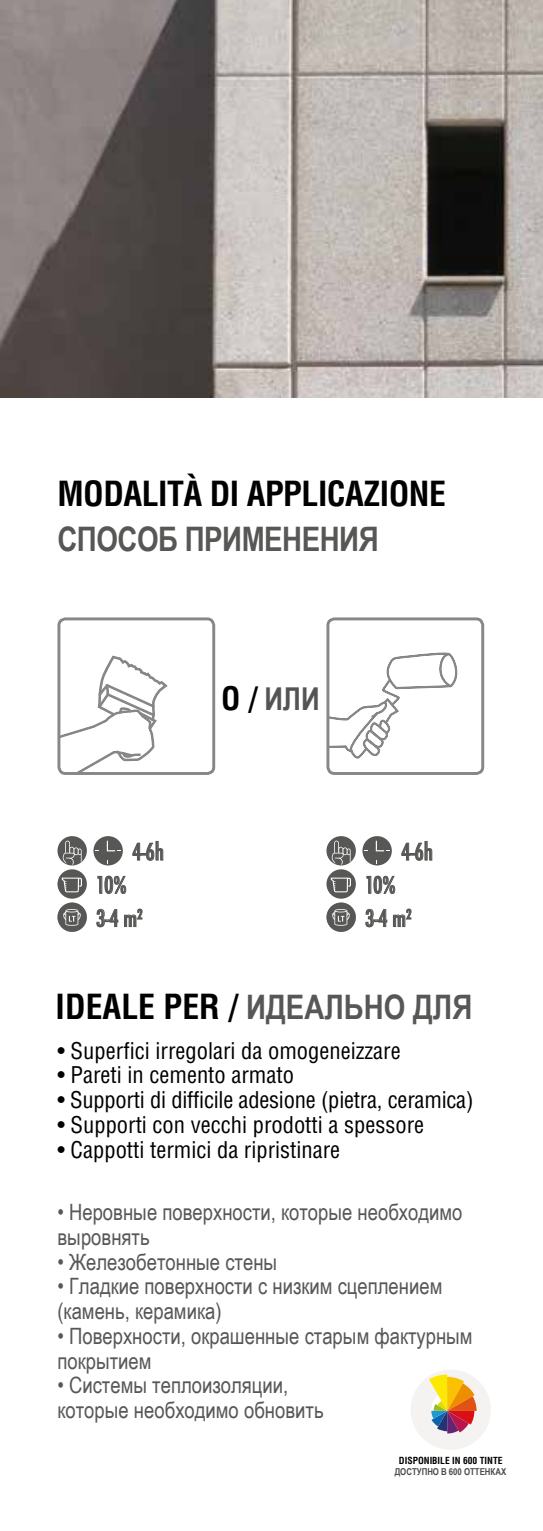
<style>
.page{position:relative;width:543px;height:1531px;background:#fff}
.page>*{position:absolute;margin:0;border:0;box-sizing:border-box;transform-origin:0 0}
.t1{font:700 33.75px "Arial Narrow";letter-spacing:-.015em;color:#575756}
.t2{font:700 condensed 33.75px "Helvetica";letter-spacing:-.015em;color:#000}
.t3{font:700 31.5px "Arial Narrow";color:#555454}
.t4{font:22.5px/24.8px "Arial Narrow";color:#575756}
.t5{font:condensed 22.5px "Helvetica";color:#000}
.t6{font:500 condensed 22.5px "Futura";letter-spacing:-.025em;color:#575756}
.t7{font:700 condensed 9.45px "Helvetica";color:#000}
.t8{font:700 9.45px "Arial Narrow";color:#4a4a49}
.s1{color:#fff}
.s2{font-family:"Helvetica";font-stretch:condensed;color:#000}
</style>
<div class="page">
<svg style="left:326px;top:617px;width:158px;height:158px"></svg>
<svg style="left:57px;top:617px;width:159px;height:158px"></svg>
<svg style="left:57px;top:836px;width:30px;height:29px"></svg>
<svg style="left:62px;top:841px;width:19px;height:23px"></svg>
<svg style="left:57px;top:869px;width:30px;height:30px"></svg>
<svg style="left:62px;top:877px;width:20px;height:15px"></svg>
<div style="left:57px;top:902px;width:30px;height:30px;background:#575756;border-radius:50%"></div>
<svg style="left:63px;top:909px;width:18px;height:17px"></svg>
<div style="left:93px;top:836px;width:30px;height:29px;background:#575756;border-radius:50%"></div>
<svg style="left:132px;top:841px;width:31px;height:19px"></svg>
<svg style="left:97px;top:909px;width:21px;height:18px"></svg>
<svg style="left:124px;top:909px;width:18px;height:18px"></svg>
<svg style="left:98px;top:876px;width:28px;height:18px"></svg>
<svg style="left:326px;top:836px;width:29px;height:29px"></svg>
<svg style="left:331px;top:841px;width:19px;height:23px"></svg>
<svg style="left:326px;top:869px;width:29px;height:30px"></svg>
<svg style="left:330px;top:877px;width:20px;height:15px"></svg>
<div style="left:326px;top:902px;width:29px;height:30px;background:#575756;border-radius:50%"></div>
<svg style="left:332px;top:909px;width:17px;height:17px"></svg>
<div style="left:362px;top:836px;width:29px;height:29px;background:#575756;border-radius:50%"></div>
<svg style="left:375px;top:840px;width:9px;height:11px"></svg>
<svg style="left:401px;top:841px;width:30px;height:19px"></svg>
<svg style="left:365px;top:909px;width:21px;height:18px"></svg>
<svg style="left:393px;top:909px;width:18px;height:18px"></svg>
<svg style="left:366px;top:876px;width:28px;height:18px"></svg>
<img style="left:0;top:0;width:542px;height:398px">
<svg style="left:411px;top:1370px;width:79px;height:80px"></svg>
<h1 class="t2" style="left:57px;top:473px;width:406px">MODALITÀ DI APPLICAZIONE <span class="s1">/</span></h1>
<h1 class="t1" style="left:57px;top:514px;width:322px">СПОСОБ ПРИМЕНЕНИЯ</h1>
<h2 class="t3" style="left:221px;top:675px;width:100px"><span class="s2">O /</span> ИЛИ</h2>
<p class="t6" style="left:132px;top:837px;width:33px">4-6h</p>
<p class="t6" style="left:401px;top:837px;width:33px">4-6h</p>
<p class="t6" style="left:96px;top:870px;width:32px">10%</p>
<p class="t6" style="left:364px;top:870px;width:32px">10%</p>
<p class="t6" style="left:96px;top:904px;width:48px">3-4 m<sup>2</sup></p>
<p class="t6" style="left:364px;top:904px;width:48px">3-4 m<sup>2</sup></p>
<h1 class="t1" style="left:56px;top:981px;width:418px"><span class="s2">IDEALE PER /</span> ИДЕАЛЬНО ДЛЯ</h1>
<p class="t5" style="left:57px;top:1036px;width:344px">• Superfici irregolari da omogeneizzare</p>
<p class="t5" style="left:57px;top:1061px;width:238px">• Pareti in cemento armato</p>
<p class="t5" style="left:57px;top:1086px;width:417px">• Supporti di difficile adesione (pietra, ceramica)</p>
<p class="t5" style="left:57px;top:1110px;width:368px">• Supporti con vecchi prodotti a spessore</p>
<p class="t5" style="left:57px;top:1135px;width:284px">• Cappotti termici da ripristinare</p>
<p class="t4" style="left:57px;top:1199px;width:406px">• Неровные поверхности, которые необходимо выровнять</p>
<p class="t4" style="left:57px;top:1248px;width:221px">• Железобетонные стены</p>
<p class="t4" style="left:57px;top:1273px;width:386px">• Гладкие поверхности с низким сцеплением (камень, керамика)</p>
<p class="t4" style="left:57px;top:1323px;width:416px">• Поверхности, окрашенные старым фактурным покрытием</p>
<p class="t4" style="left:57px;top:1372px;width:267px">• Системы теплоизоляции, которые необходимо обновить</p>
<p class="t7" style="left:398px;top:1454px;width:105px">DISPONIBILE IN 600 TINTE</p>
<p class="t8" style="left:394px;top:1465px;width:113px">ДОСТУПНО В 600 ОТТЕНКАХ</p>
</div>
